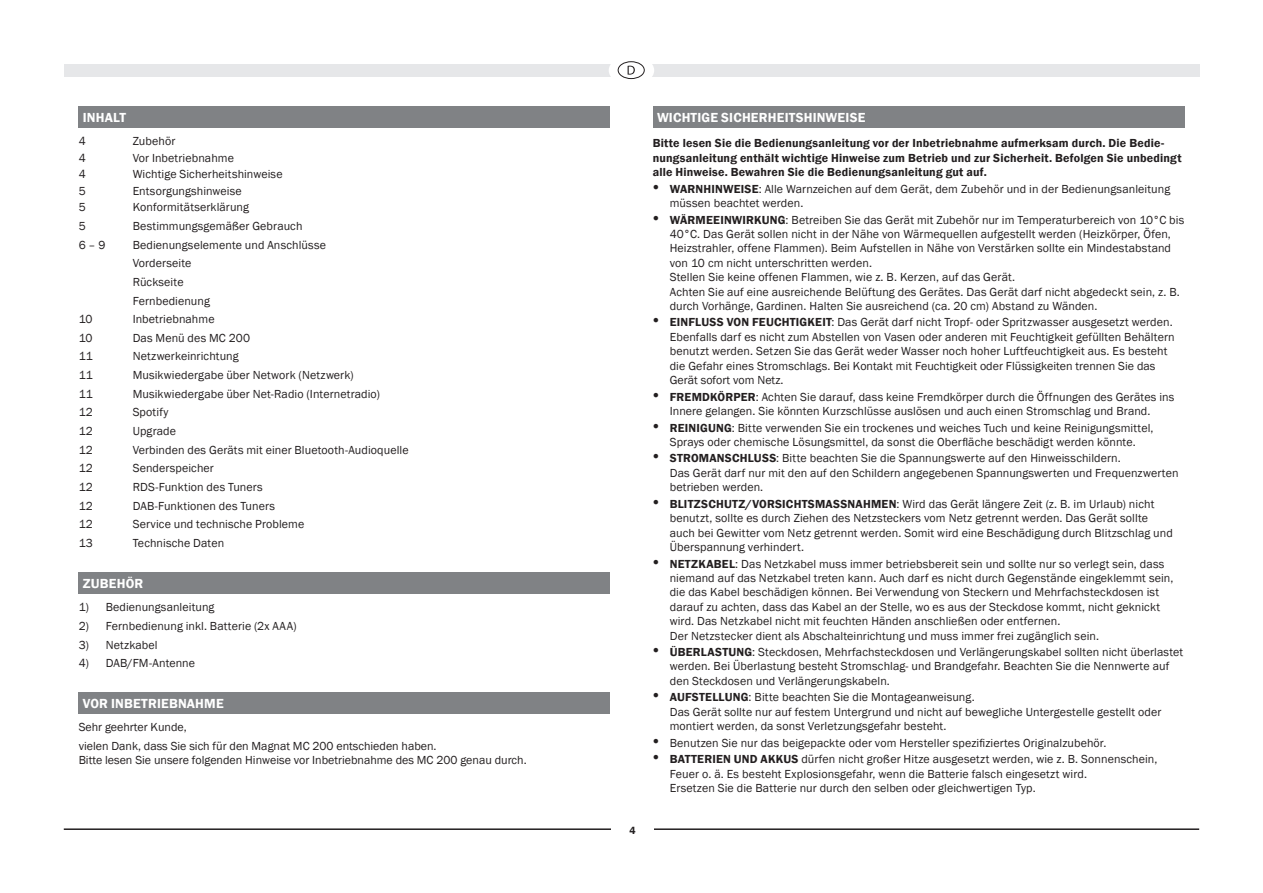
<style>
.page{position:relative;width:1263px;height:893px;background:#fff}
.page>*{position:absolute;margin:0;border:0;box-sizing:border-box;transform-origin:0 0}
.t1{font:600 13.5px "Franklin Gothic";letter-spacing:.01em;color:#fff}
.t2{font:12px/14.4px "Franklin Gothic";letter-spacing:.005em;color:#231f20}
.t3{font:600 12px/14.4px "Franklin Gothic";letter-spacing:.015em;color:#231f20}
.t4{font:600 10.5px "Franklin Gothic";color:#231f20}
.s1{font-family:"Times New Roman";font-size:18px}
.s2{font-weight:600}
</style>
<div class="page">
<div style="left:64px;top:64px;width:1135px;height:13px;background:#e6e7e9"></div>
<div style="left:609px;top:55px;width:45px;height:30px;background:#fff;border-radius:50%"></div>
<svg style="left:618px;top:62px;width:26px;height:17px"></svg>
<div style="left:618px;top:61px;width:27px;height:18px;border:1px solid #231f20;border-radius:50%"></div>
<svg style="left:628px;top:66px;width:7px;height:9px"></svg>
<hr style="left:64px;top:828px;width:1135px;height:2px;background:#231f20">
<div style="left:611px;top:817px;width:43px;height:26px;background:#fff"></div>
<div style="left:653px;top:106px;width:531px;height:22px;background:#808285"></div>
<div style="left:79px;top:106px;width:531px;height:22px;background:#808285"></div>
<div style="left:79px;top:572px;width:531px;height:22px;background:#808285"></div>
<div style="left:79px;top:692px;width:531px;height:22px;background:#808285"></div>
<p class="t1" style="left:83px;top:109px;width:45px">INHALT</p>
<p class="t2" style="left:79px;top:134px;width:9px">4</p>
<p class="t2" style="left:133px;top:134px;width:44px">Zubehör</p>
<p class="t2" style="left:79px;top:151px;width:9px">4</p>
<p class="t2" style="left:133px;top:151px;width:103px">Vor Inbetriebnahme</p>
<p class="t2" style="left:79px;top:167px;width:9px">4</p>
<p class="t2" style="left:133px;top:167px;width:151px">Wichtige Sicherheitshinweise</p>
<p class="t2" style="left:79px;top:184px;width:9px">5</p>
<p class="t2" style="left:133px;top:184px;width:111px">Entsorgungshinweise</p>
<p class="t2" style="left:79px;top:200px;width:9px">5</p>
<p class="t2" style="left:133px;top:200px;width:118px">Konformitätserklärung</p>
<p class="t2" style="left:79px;top:219px;width:9px">5</p>
<p class="t2" style="left:133px;top:219px;width:171px">Bestimmungsgemäßer Gebrauch</p>
<p class="t2" style="left:79px;top:238px;width:28px">6 – 9</p>
<p class="t2" style="left:133px;top:236px;width:195px;line-height:18.6px">Bedienungselemente und Anschlüsse<br>Vorderseite<br>Rückseite<br>Fernbedienung</p>
<p class="t2" style="left:79px;top:312px;width:15px">10</p>
<p class="t2" style="left:133px;top:312px;width:83px">Inbetriebnahme</p>
<p class="t2" style="left:79px;top:331px;width:15px">10</p>
<p class="t2" style="left:133px;top:331px;width:119px">Das Menü des MC 200</p>
<p class="t2" style="left:79px;top:349px;width:16px">11</p>
<p class="t2" style="left:133px;top:349px;width:107px">Netzwerkeinrichtung</p>
<p class="t2" style="left:79px;top:368px;width:16px">11</p>
<p class="t2" style="left:133px;top:368px;width:223px">Musikwiedergabe über Network (Netzwerk)</p>
<p class="t2" style="left:79px;top:387px;width:16px">11</p>
<p class="t2" style="left:133px;top:387px;width:249px">Musikwiedergabe über Net-Radio (Internetradio)</p>
<p class="t2" style="left:79px;top:405px;width:16px">12</p>
<p class="t2" style="left:133px;top:405px;width:37px">Spotify</p>
<p class="t2" style="left:79px;top:424px;width:16px">12</p>
<p class="t2" style="left:133px;top:424px;width:45px">Upgrade</p>
<p class="t2" style="left:79px;top:443px;width:16px">12</p>
<p class="t2" style="left:133px;top:443px;width:277px">Verbinden des Geräts mit einer Bluetooth-Audioquelle</p>
<p class="t2" style="left:79px;top:461px;width:16px">12</p>
<p class="t2" style="left:133px;top:461px;width:83px">Senderspeicher</p>
<p class="t2" style="left:79px;top:480px;width:16px">12</p>
<p class="t2" style="left:133px;top:480px;width:131px">RDS-Funktion des Tuners</p>
<p class="t2" style="left:79px;top:499px;width:16px">12</p>
<p class="t2" style="left:133px;top:499px;width:144px">DAB-Funktionen des Tuners</p>
<p class="t2" style="left:79px;top:517px;width:16px">12</p>
<p class="t2" style="left:133px;top:517px;width:173px">Service und technische Probleme</p>
<p class="t2" style="left:79px;top:536px;width:16px">13</p>
<p class="t2" style="left:133px;top:536px;width:93px">Technische Daten</p>
<p class="t1" style="left:83px;top:575px;width:62px">ZUBEHÖR</p>
<p class="t2" style="left:79px;top:600px;width:137px">1) Bedienungsanleitung</p>
<p class="t2" style="left:79px;top:619px;width:219px">2) Fernbedienung inkl. Batterie (2x AAA)</p>
<p class="t2" style="left:79px;top:638px;width:80px">3) Netzkabel</p>
<p class="t2" style="left:79px;top:656px;width:118px">4) DAB/FM-Antenne</p>
<p class="t1" style="left:83px;top:695px;width:142px">VOR INBETRIEBNAHME</p>
<p class="t2" style="left:79px;top:718px;width:359px;line-height:18.6px">Sehr geehrter Kunde,<br>vielen Dank, dass Sie sich für den Magnat MC 200 entschieden haben.</p>
<p class="t2" style="left:79px;top:753px;width:449px">Bitte lesen Sie unsere folgenden Hinweise vor Inbetriebnahme des MC 200 genau durch.</p>
<p class="t4" style="left:629px;top:824px;width:8px">4</p>
<p class="t1" style="left:657px;top:109px;width:210px">WICHTIGE SICHERHEITSHINWEISE</p>
<p class="t3" style="left:653px;top:136px;width:530px">Bitte lesen Sie die Bedienungsanleitung vor der Inbetriebnahme aufmerksam durch. Die Bedie&shy;nungsanleitung enthält wichtige Hinweise zum Betrieb und zur Sicherheit. Befolgen Sie unbedingt alle Hinweise. Bewahren Sie die Bedienungsanleitung gut auf.</p>
<p class="t2" style="left:670px;top:182px;width:502px;text-indent:-17px"><span class="s1">•</span> <span class="s2">WARNHINWEISE</span>: Alle Warnzeichen auf dem Gerät, dem Zubehör und in der Bedienungsanleitung müssen beachtet werden.</p>
<p class="t2" style="left:670px;top:213px;width:516px;text-indent:-17px"><span class="s1">•</span> <span class="s2">WÄRMEEINWIRKUNG</span>: Betreiben Sie das Gerät mit Zubehör nur im Temperaturbereich von 10°C bis 40°C. Das Gerät sollen nicht in der Nähe von Wärmequellen aufgestellt werden (Heizkörper, Öfen, Heizstrahler, offene Flammen). Beim Aufstellen in Nähe von Verstärken sollte ein Mindestabstand von 10 cm nicht unterschritten werden.<br>Stellen Sie keine offenen Flammen, wie z. B. Kerzen, auf das Gerät.<br>Achten Sie auf eine ausreichende Belüftung des Gerätes. Das Gerät darf nicht abgedeckt sein, z. B. durch Vorhänge, Gardinen. Halten Sie ausreichend (ca. 20 cm) Abstand zu Wänden.</p>
<p class="t2" style="left:670px;top:316px;width:506px;text-indent:-17px"><span class="s1">•</span> <span class="s2">EINFLUSS VON FEUCHTIGKEIT</span>: Das Gerät darf nicht Tropf- oder Spritzwasser ausgesetzt werden.<br>Ebenfalls darf es nicht zum Abstellen von Vasen oder anderen mit Feuchtigkeit gefüllten Behältern benutzt werden. Setzen Sie das Gerät weder Wasser noch hoher Luftfeuchtigkeit aus. Es besteht die Gefahr eines Stromschlags. Bei Kontakt mit Feuchtigkeit oder Flüssigkeiten trennen Sie das Gerät sofort vom Netz.</p>
<p class="t2" style="left:653px;top:390px;width:523px;text-align:center"><span class="s1">•</span> <span class="s2">FREMDKÖRPER</span>: Achten Sie darauf, dass keine Fremdkörper durch die Öffnungen des Gerätes ins<br>Innere gelangen. Sie könnten Kurzschlüsse auslösen und auch einen Stromschlag und Brand.</p>
<p class="t2" style="left:653px;top:421px;width:502px;text-align:center"><span class="s1">•</span> <span class="s2">REINIGUNG</span>: Bitte verwenden Sie ein trockenes und weiches Tuch und keine Reinigungsmittel,<br>Sprays oder chemische Lösungsmittel, da sonst die Oberfläche beschädigt werden könnte.</p>
<p class="t2" style="left:670px;top:451px;width:510px;text-indent:-17px"><span class="s1">•</span> <span class="s2">STROMANSCHLUSS</span>: Bitte beachten Sie die Spannungswerte auf den Hinweisschildern.<br>Das Gerät darf nur mit den auf den Schildern angegebenen Spannungswerten und Frequenzwerten betrieben werden.</p>
<p class="t2" style="left:670px;top:497px;width:505px;text-indent:-17px"><span class="s1">•</span> <span class="s2">BLITZSCHUTZ/VORSICHTSMASSNAHMEN</span>: Wird das Gerät längere Zeit (z. B. im Urlaub) nicht benutzt, sollte es durch Ziehen des Netzsteckers vom Netz getrennt werden. Das Gerät sollte auch bei Gewitter vom Netz getrennt werden. Somit wird eine Beschädigung durch Blitzschlag und Überspannung verhindert.</p>
<p class="t2" style="left:670px;top:557px;width:505px;text-indent:-17px"><span class="s1">•</span> <span class="s2">NETZKABEL</span>: Das Netzkabel muss immer betriebsbereit sein und sollte nur so verlegt sein, dass niemand auf das Netzkabel treten kann. Auch darf es nicht durch Gegenstände eingeklemmt sein, die das Kabel beschädigen können. Bei Verwendung von Steckern und Mehrfachsteckdosen ist darauf zu achten, dass das Kabel an der Stelle, wo es aus der Steckdose kommt, nicht geknickt wird. Das Netzkabel nicht mit feuchten Händen anschließen oder entfernen.<br>Der Netzstecker dient als Abschalteinrichtung und muss immer frei zugänglich sein.</p>
<p class="t2" style="left:670px;top:645px;width:515px;text-indent:-17px"><span class="s1">•</span> <span class="s2">ÜBERLASTUNG</span>: Steckdosen, Mehrfachsteckdosen und Verlängerungskabel sollten nicht überlastet werden. Bei Überlastung besteht Stromschlag- und Brandgefahr. Beachten Sie die Nennwerte auf den Steckdosen und Verlängerungskabeln.</p>
<p class="t2" style="left:670px;top:690px;width:493px;text-indent:-17px"><span class="s1">•</span> <span class="s2">AUFSTELLUNG</span>: Bitte beachten Sie die Montageanweisung.<br>Das Gerät sollte nur auf festem Untergrund und nicht auf bewegliche Untergestelle gestellt oder montiert werden, da sonst Verletzungsgefahr besteht.</p>
<p class="t2" style="left:653px;top:736px;width:455px"><span class="s1">•</span> Benutzen Sie nur das beigepackte oder vom Hersteller spezifiziertes Originalzubehör.</p>
<p class="t2" style="left:670px;top:752px;width:489px;text-indent:-17px"><span class="s1">•</span> <span class="s2">BATTERIEN UND AKKUS</span> dürfen nicht großer Hitze ausgesetzt werden, wie z. B. Sonnenschein,<br>Feuer o. ä. Es besteht Explosionsgefahr, wenn die Batterie falsch eingesetzt wird.<br>Ersetzen Sie die Batterie nur durch den selben oder gleichwertigen Typ.</p>
</div>
